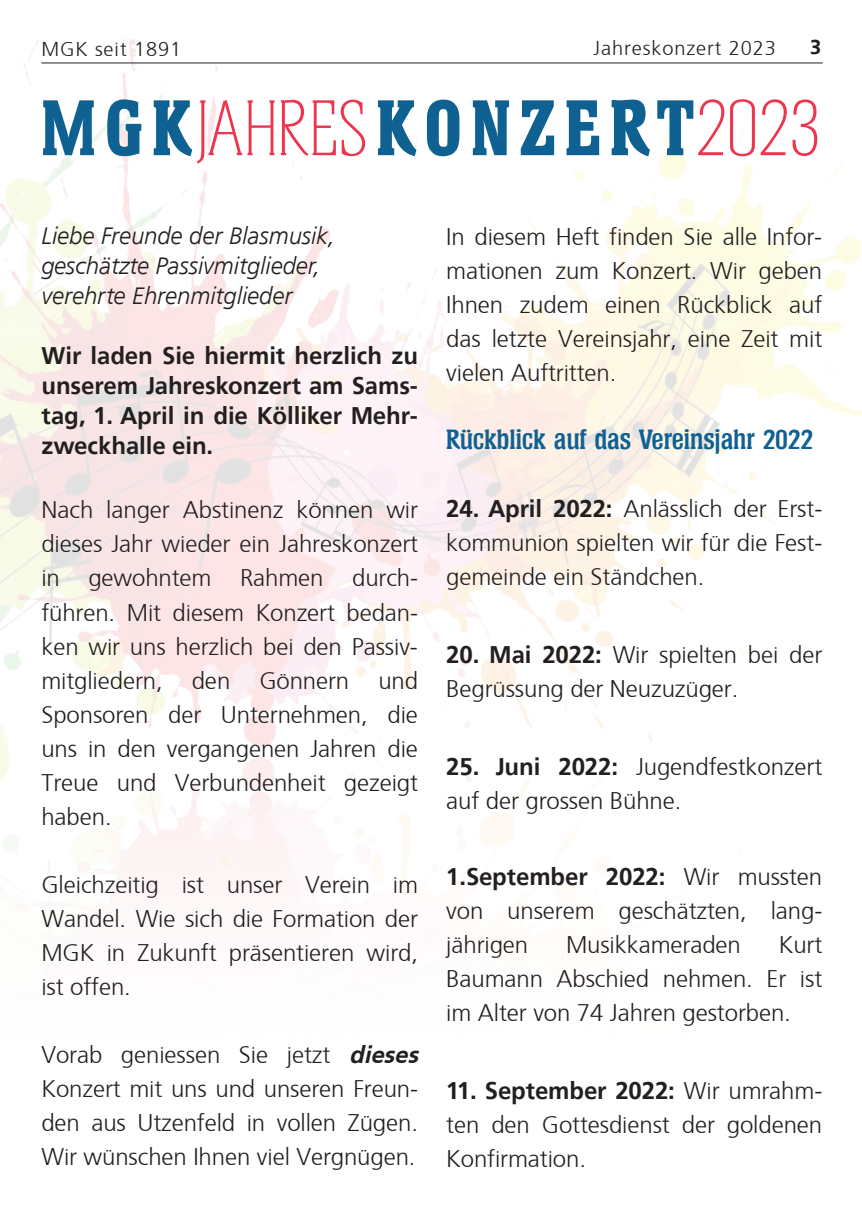
<style>
.page{position:relative;width:862px;height:1214px;background:#fff}
.page>*{position:absolute;margin:0;border:0;box-sizing:border-box;transform-origin:0 0}
.t1{font:700 76px "Helium";letter-spacing:.12em;color:#0e6191}
.t2{font:27px "Helium Serial Bold";letter-spacing:-.005em;color:#0e6191;scale:1.07 1}
.t3{font:300 24px/34px "Frutiger";letter-spacing:-.005em;color:#231f20;text-align:justify}
.t4{font:700 24px/30px "Frutiger";letter-spacing:-.005em;color:#231f20;text-align:justify}
.t5{font:italic 300 24px/30px "Frutiger";letter-spacing:-.005em;color:#231f20}
.t6{font:300 20px "Frutiger";letter-spacing:.045em;color:#231f20}
.t7{font:700 20px "Frutiger";color:#231f20}
.s1{font-family:"Helium Serial Extra Light Regular";font-weight:400;color:#ee354f}
.s2{font-family:"Frutiger FC";font-weight:700;font-style:italic}
.s3{font-weight:700}
</style>
<div class="page">
<img style="left:0;top:38px;width:862px;height:850px">
<p class="t6" style="left:41px;top:35px;width:141px">MGK seit 1891</p>
<p class="t6" style="left:593px;top:34px;width:184px">Jahreskonzert 2023</p>
<p class="t7" style="left:810px;top:36px;width:13px">3</p>
<h1 class="t1" style="left:41px;top:86px;width:780px">MGK<span class="s1">JAHRES</span>KONZERT<span class="s1">2023</span></h1>
<p class="t5" style="left:41px;top:221px;width:295px">Liebe Freunde der Blasmusik, geschätzte Passivmitglieder, verehrte Ehrenmitglieder</p>
<p class="t4" style="left:41px;top:341px;width:378px">Wir laden Sie hiermit herzlich zu unserem Jahreskonzert am Sams&shy;tag, 1. April in die Kölliker Mehr&shy;zweckhalle ein.</p>
<p class="t3" style="left:41px;top:491px;width:378px">Nach langer Abstinenz können wir dieses Jahr wieder ein Jahreskonzert in gewohntem Rahmen durch&shy;führen. Mit diesem Konzert bedan&shy;ken wir uns herzlich bei den Passiv&shy;mitgliedern, den Gönnern und Sponsoren der Unternehmen, die uns in den vergangenen Jahren die Treue und Verbundenheit gezeigt haben.</p>
<p class="t3" style="left:41px;top:865px;width:378px">Gleichzeitig ist unser Verein im Wandel. Wie sich die Formation der MGK in Zukunft präsentieren wird, ist offen.</p>
<p class="t3" style="left:41px;top:1035px;width:378px">Vorab geniessen Sie jetzt <span class="s2">dieses </span>Konzert mit uns und unseren Freun&shy;den aus Utzenfeld in vollen Zügen.<br>Wir wünschen Ihnen viel Vergnügen.</p>
<p class="t3" style="left:446px;top:218px;width:377px">In diesem Heft finden Sie alle Infor&shy;mationen zum Konzert. Wir geben Ihnen zudem einen Rückblick auf das letzte Vereinsjahr, eine Zeit mit vielen Auftritten.</p>
<p class="t2" style="left:446px;top:424px;width:344px">Rückblick auf das Vereinsjahr 2022</p>
<p class="t3" style="left:446px;top:490px;width:377px"><span class="s3">24. April 2022:</span> Anlässlich der Erst&shy;kommunion spielten wir für die Fest&shy;gemeinde ein Ständchen.</p>
<p class="t3" style="left:446px;top:636px;width:377px"><span class="s3">20. Mai 2022:</span> Wir spielten bei der<br>Begrüssung der Neuzuzüger.</p>
<p class="t3" style="left:446px;top:748px;width:377px"><span class="s3">25. Juni 2022:</span> Jugendfestkonzert auf der grossen Bühne.</p>
<p class="t3" style="left:446px;top:858px;width:377px"><span class="s3">1.September 2022:</span> Wir mussten von unserem geschätzten, lang&shy;jährigen</p>
<p class="t3" style="left:566px;top:926px;width:176px">Musikkameraden</p>
<p class="t3" style="left:446px;top:926px;width:377px;text-indent:332px">Kurt Baumann Abschied nehmen. Er ist im Alter von 74 Jahren gestorben.</p>
<p class="t3" style="left:446px;top:1072px;width:377px"><span class="s3">11. September 2022:</span> Wir umrahm&shy;ten den Gottesdienst der goldenen Konfirmation.</p>
</div>
